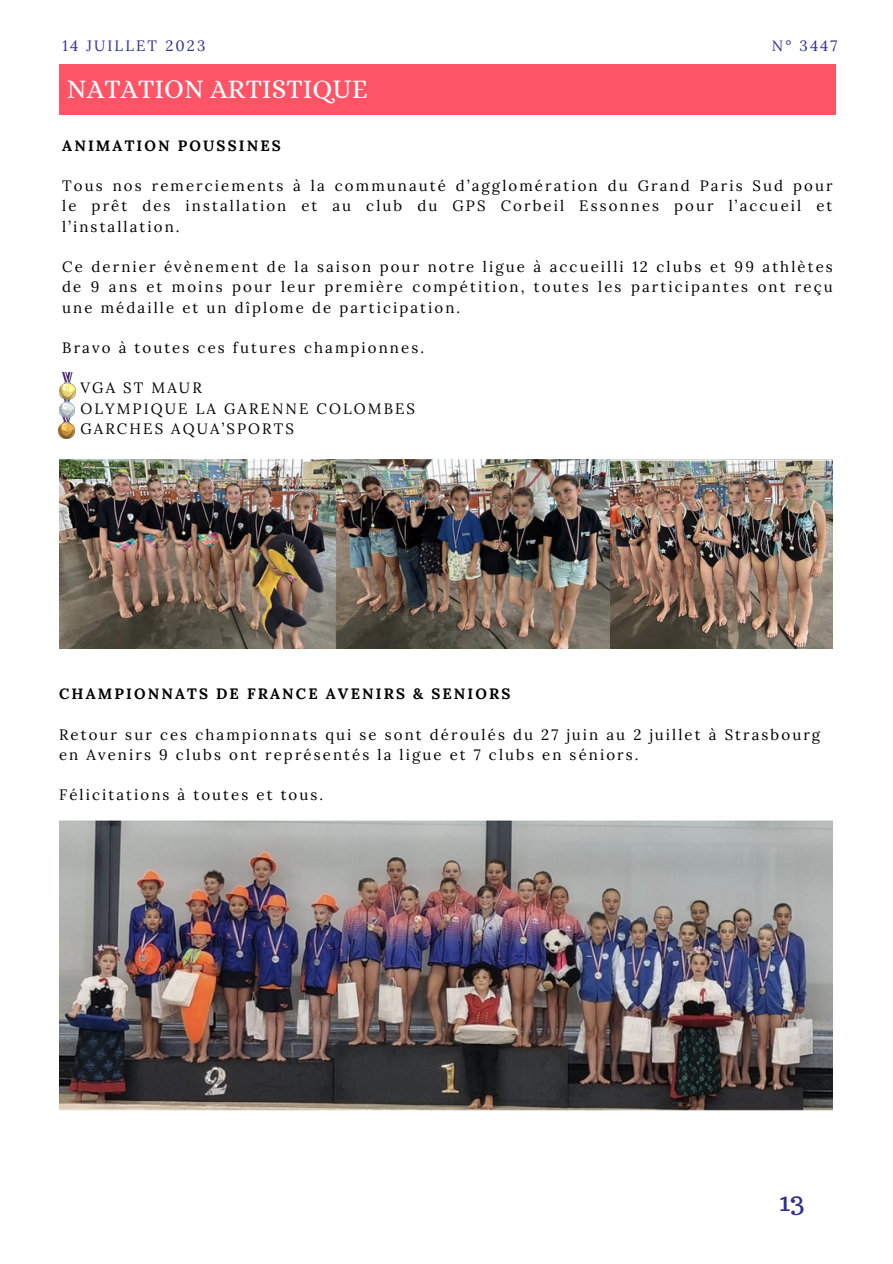
<style>
.page{position:relative;width:893px;height:1264px;background:#fff}
.page>*{position:absolute;margin:0;border:0;box-sizing:border-box;transform-origin:0 0}
.t1{font:27px "Alice";color:#fff}
.t2{font:27px "Trocchi";color:#2e3192}
.t3{font:15px/20.2px "Lora";letter-spacing:.14em;color:#000;text-align:justify}
.t4{font:700 15px "Lora";letter-spacing:.14em;color:#000}
.t5{font:15px "Lora";letter-spacing:.14em;color:#2e3192}
</style>
<div class="page">
<div style="left:59px;top:64px;width:776px;height:51px;background:#ff5366"></div>
<img style="left:59px;top:417px;width:16px;height:21px">
<img style="left:59px;top:399px;width:16px;height:18px">
<img style="left:59px;top:372px;width:17px;height:27px">
<img style="left:59px;top:459px;width:551px;height:189px">
<img style="left:59px;top:820px;width:773px;height:290px">
<img style="left:610px;top:459px;width:222px;height:189px">
<p class="t5" style="left:63px;top:36px;width:144px">14 JUILLET 2023</p>
<p class="t5" style="left:771px;top:36px;width:67px">N° 3447</p>
<p class="t1" style="left:67px;top:73px;width:302px">NATATION ARTISTIQUE</p>
<p class="t4" style="left:62px;top:135px;width:220px">ANIMATION POUSSINES</p>
<p class="t3" style="left:62px;top:175px;width:771px">Tous nos remerciements à la communauté d’agglomération du Grand Paris Sud pour le prêt des installation et au club du GPS Corbeil Essonnes pour l’accueil et l’installation.</p>
<p class="t3" style="left:62px;top:256px;width:772px">Ce dernier évènement de la saison pour notre ligue à accueilli 12 clubs et 99 athlètes de 9 ans et moins pour leur première compétition, toutes les participantes ont reçu une médaille et un dîplome de participation.</p>
<p class="t3" style="left:62px;top:337px;width:363px">Bravo à toutes ces futures championnes.</p>
<p class="t3" style="left:80px;top:378px;width:123px">VGA ST MAUR</p>
<p class="t3" style="left:80px;top:398px;width:336px">OLYMPIQUE LA GARENNE COLOMBES</p>
<p class="t3" style="left:80px;top:418px;width:215px">GARCHES AQUA’SPORTS</p>
<p class="t4" style="left:59px;top:684px;width:453px">CHAMPIONNATS DE FRANCE AVENIRS &amp; SENIORS</p>
<p class="t3" style="left:59px;top:724px;width:762px">Retour sur ces championnats qui se sont déroulés du 27 juin au 2 juillet à Strasbourg en Avenirs 9 clubs ont représentés la ligue et 7 clubs en séniors.</p>
<p class="t3" style="left:59px;top:784px;width:265px">Félicitations à toutes et tous.</p>
<p class="t2" style="left:779px;top:1183px;width:27px">13</p>
</div>
